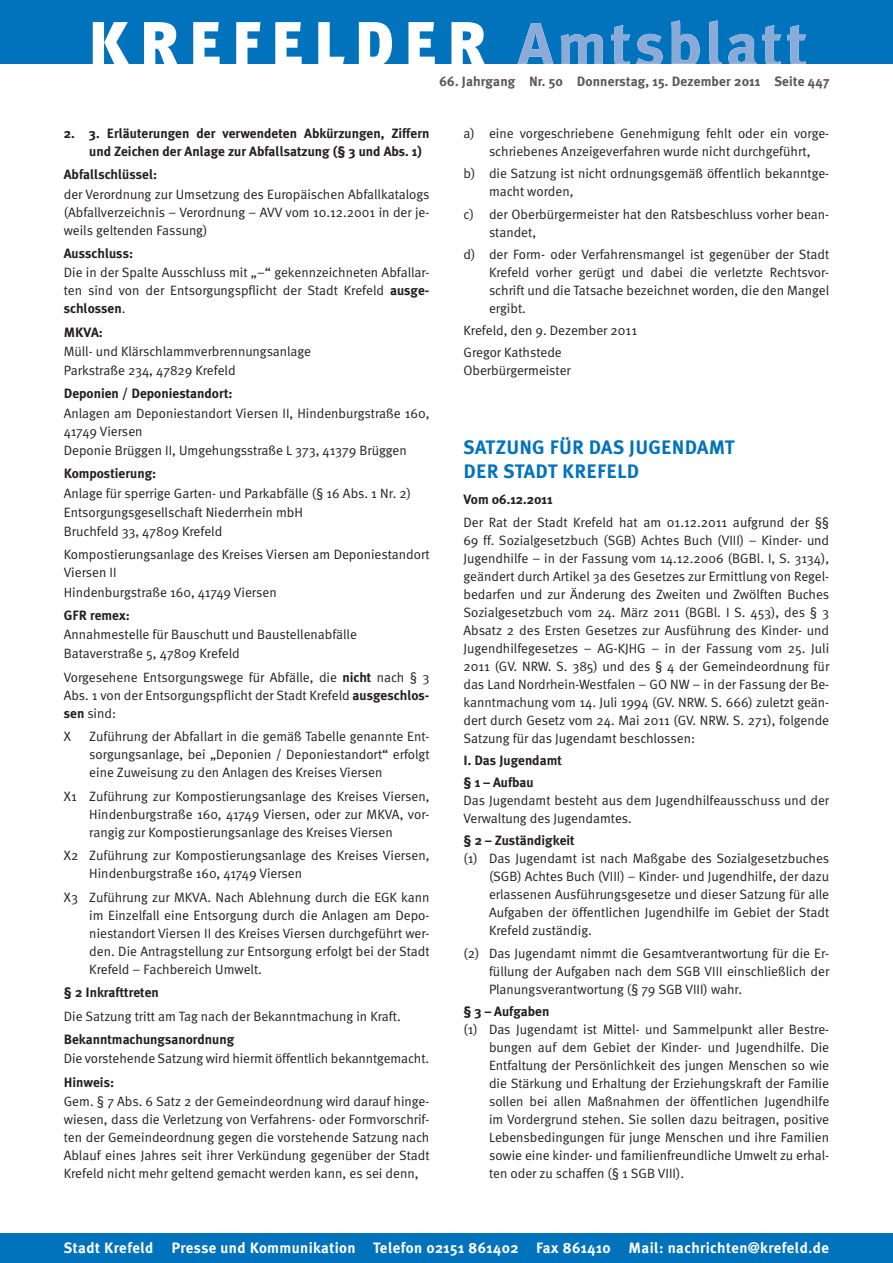
<style>
.page{position:relative;width:893px;height:1263px;background:#fff}
.page>*{position:absolute;margin:0;border:0;box-sizing:border-box;transform-origin:0 0}
.t1{font:700 19.5px/24px "Meta Plus";letter-spacing:.01em;color:#0073bc}
.t2{font:700 15px "Meta Plus";letter-spacing:.025em;color:#fff}
.t3{font:13.5px/18px "Meta Normal";color:#231f20;text-align:justify}
.t4{font:700 13.5px/22.2px "Meta Plus";color:#231f20}
.t5{font:700 13.5px "Meta Plus";letter-spacing:.01em;color:#57585a}
.s1{font-family:"Meta Plus";font-weight:700}
.s2{font-family:"Meta Normal";font-weight:400}
</style>
<div class="page">
<div style="left:0;top:0;width:893px;height:64px;background:#0073bc"></div>
<svg style="left:93px;top:22px;width:392px;height:42px"></svg>
<svg style="left:517px;top:20px;width:289px;height:44px"></svg>
<div style="left:0;top:1233px;width:893px;height:30px;background:#0073bc"></div>
<p class="t5" style="left:440px;top:76px;width:391px">66. Jahrgang Nr. 50 Donnerstag, 15. Dezember 2011 Seite 447</p>
<p class="t4" style="left:89px;top:125px;width:342px;line-height:18px;text-indent:-26px">2. 3. Erläuterungen der verwendeten Abkürzungen, Ziffern und Zeichen der Anlage zur Abfallsatzung (§ 3 und Abs. 1)</p>
<p class="t4" style="left:64px;top:164px;width:95px">Abfallschlüssel:</p>
<p class="t3" style="left:64px;top:186px;width:367px">der Verordnung zur Umsetzung des Europäischen Abfallkatalogs (Abfallverzeichnis – Verordnung – AVV vom 10.12.2001 in der je&shy;weils geltenden Fassung)</p>
<p class="t4" style="left:64px;top:243px;width:71px">Ausschluss:</p>
<p class="t3" style="left:64px;top:265px;width:367px">Die in der Spalte Ausschluss mit „–“ gekennzeichneten Abfallar&shy;ten sind von der Entsorgungspflicht der Stadt Krefeld <span class="s1">ausge-</span></p>
<p class="t4" style="left:64px;top:298px;width:63px;line-height:23.4px">schlossen<span class="s2">.<br></span>MKVA:</p>
<p class="t3" style="left:64px;top:343px;width:249px;line-height:19.2px">Müll- und Klärschlammverbrennungsanlage<br>Parkstraße 234, 47829 Krefeld</p>
<p class="t4" style="left:64px;top:384px;width:170px">Deponien / Deponiestandort:</p>
<p class="t3" style="left:64px;top:405px;width:367px;line-height:18.6px;text-align:left">Anlagen am Deponiestandort Viersen II, Hindenburgstraße 160,<br>41749 Viersen<br>Deponie Brüggen II, Umgehungsstraße L 373, 41379 Brüggen</p>
<p class="t4" style="left:64px;top:463px;width:94px">Kompostierung:</p>
<p class="t3" style="left:64px;top:484px;width:349px;line-height:19.2px;text-align:left">Anlage für sperrige Garten- und Parkabfälle (§ 16 Abs. 1 Nr. 2)<br>Entsorgungsgesellschaft Niederrhein mbH<br>Bruchfeld 33, 47809 Krefeld</p>
<p class="t3" style="left:64px;top:546px;width:367px;line-height:18.6px;text-align:left">Kompostierungsanlage des Kreises Viersen am Deponiestandort<br>Viersen II<br>Hindenburgstraße 160, 41749 Viersen</p>
<p class="t4" style="left:64px;top:605px;width:68px">GFR remex:</p>
<p class="t3" style="left:64px;top:626px;width:295px;line-height:19.2px">Annahmestelle für Bauschutt und Baustellenabfälle<br>Bataverstraße 5, 47809 Krefeld</p>
<p class="t3" style="left:64px;top:669px;width:367px">Vorgesehene Entsorgungswege für Abfälle, die <span class="s1">nicht</span> nach § 3<br>Abs. 1 von der Entsorgungspflicht der Stadt Krefeld <span class="s1">ausgeschlos&shy;sen</span> sind:</p>
<p class="t3" style="left:64px;top:729px;width:9px">X</p>
<p class="t3" style="left:89px;top:729px;width:342px">Zuführung der Abfallart in die gemäß Tabelle genannte Ent&shy;sorgungsanlage, bei „Deponien / Deponiestandort“ erfolgt eine Zuweisung zu den Anlagen des Kreises Viersen</p>
<p class="t3" style="left:89px;top:788px;width:342px;text-indent:-26px">X1 Zuführung zur Kompostierungsanlage des Kreises Viersen, Hindenburgstraße 160, 41749 Viersen, oder zur MKVA, vor&shy;rangig zur Kompostierungsanlage des Kreises Viersen</p>
<p class="t3" style="left:89px;top:847px;width:342px;text-indent:-26px">X2 Zuführung zur Kompostierungsanlage des Kreises Viersen,<br>Hindenburgstraße 160, 41749 Viersen</p>
<p class="t3" style="left:89px;top:889px;width:342px;text-indent:-26px">X3 Zuführung zur MKVA. Nach Ablehnung durch die EGK kann im Einzelfall eine Entsorgung durch die Anlagen am Depo&shy;niestandort Viersen II des Kreises Viersen durchgeführt wer&shy;den. Die Antragstellung zur Entsorgung erfolgt bei der Stadt Krefeld – Fachbereich Umwelt.</p>
<p class="t4" style="left:64px;top:982px;width:97px">§ 2 Inkrafttreten</p>
<p class="t3" style="left:64px;top:1008px;width:338px">Die Satzung tritt am Tag nach der Bekanntmachung in Kraft.</p>
<p class="t4" style="left:64px;top:1029px;width:172px">Bekanntmachungsanordnung</p>
<p class="t3" style="left:64px;top:1050px;width:367px">Die vorstehende Satzung wird hiermit öffentlich bekanntgemacht.</p>
<p class="t4" style="left:64px;top:1072px;width:52px">Hinweis:</p>
<p class="t3" style="left:64px;top:1093px;width:367px">Gem. § 7 Abs. 6 Satz 2 der Gemeindeordnung wird darauf hinge&shy;wiesen, dass die Verletzung von Verfahrens- oder Formvorschrif&shy;ten der Gemeindeordnung gegen die vorstehende Satzung nach Ablauf eines Jahres seit ihrer Verkündung gegenüber der Stadt Krefeld nicht mehr geltend gemacht werden kann, es sei denn,</p>
<p class="t3" style="left:463px;top:125px;width:367px;text-align:center">a) eine vorgeschriebene Genehmigung fehlt oder ein vorge&shy;schriebenes Anzeigeverfahren wurde nicht durchgeführt,</p>
<p class="t3" style="left:489px;top:166px;width:342px;text-indent:-26px">b) die Satzung ist nicht ordnungsgemäß öffentlich bekanntge&shy;macht worden,</p>
<p class="t3" style="left:489px;top:206px;width:342px;text-indent:-26px">c) der Oberbürgermeister hat den Ratsbeschluss vorher bean&shy;standet,</p>
<p class="t3" style="left:489px;top:246px;width:342px;text-indent:-26px">d) der Form- oder Verfahrensmangel ist gegenüber der Stadt Krefeld vorher gerügt und dabei die verletzte Rechtsvor&shy;schrift und die Tatsache bezeichnet worden, die den Mangel ergibt.</p>
<p class="t3" style="left:463px;top:320px;width:175px;line-height:22.2px">Krefeld, den 9. Dezember 2011<br>Gregor Kathstede</p>
<p class="t3" style="left:463px;top:363px;width:109px">Oberbürgermeister</p>
<h1 class="t1" style="left:463px;top:436px;width:273px">SATZUNG FÜR DAS JUGENDAMT<br>DER STADT KREFELD</h1>
<p class="t4" style="left:463px;top:489px;width:91px">Vom 06.12.2011</p>
<p class="t3" style="left:463px;top:514px;width:367px">Der Rat der Stadt Krefeld hat am 01.12.2011 aufgrund der §§ 69 ff. Sozialgesetzbuch (SGB) Achtes Buch (VIII) – Kinder- und Jugendhilfe – in der Fassung vom 14.12.2006 (BGBl. I, S. 3134), geändert durch Artikel 3a des Gesetzes zur Ermittlung von Regel&shy;bedarfen und zur Änderung des Zweiten und Zwölften Buches Sozialgesetzbuch vom 24. März 2011 (BGBl. I S. 453), des § 3<br>Absatz 2 des Ersten Gesetzes zur Ausführung des Kinder- und Jugendhilfegesetzes – AG-KJHG – in der Fassung vom 25. Juli 2011 (GV. NRW. S. 385) und des § 4 der Gemeindeordnung für das Land Nordrhein-Westfalen – GO NW – in der Fassung der Be&shy;kanntmachung vom 14. Juli 1994 (GV. NRW. S. 666) zuletzt geän&shy;dert durch Gesetz vom 24. Mai 2011 (GV. NRW. S. 271), folgende Satzung für das Jugendamt beschlossen:</p>
<p class="t4" style="left:463px;top:750px;width:100px">I. Das Jugendamt § 1 – Aufbau</p>
<p class="t3" style="left:463px;top:792px;width:367px">Das Jugendamt besteht aus dem Jugendhilfeausschuss und der<br>Verwaltung des Jugendamtes.</p>
<p class="t4" style="left:463px;top:830px;width:113px">§ 2 – Zuständigkeit</p>
<p class="t3" style="left:489px;top:851px;width:342px;text-indent:-26px">(1) Das Jugendamt ist nach Maßgabe des Sozialgesetzbuches (SGB) Achtes Buch (VIII) – Kinder- und Jugendhilfe, der dazu erlassenen Ausführungsgesetze und dieser Satzung für alle Aufgaben der öffentlichen Jugendhilfe im Gebiet der Stadt Krefeld zuständig.</p>
<p class="t3" style="left:489px;top:945px;width:342px;text-indent:-26px">(2) Das Jugendamt nimmt die Gesamtverantwortung für die Er&shy;füllung der Aufgaben nach dem SGB VIII einschließlich der Planungsverantwortung (§ 79 SGB VIII) wahr.</p>
<p class="t4" style="left:463px;top:1001px;width:87px">§ 3 – Aufgaben</p>
<p class="t3" style="left:489px;top:1021px;width:342px;text-indent:-26px">(1) Das Jugendamt ist Mittel- und Sammelpunkt aller Bestre&shy;bungen auf dem Gebiet der Kinder- und Jugendhilfe. Die Entfaltung der Persönlichkeit des jungen Menschen so wie die Stärkung und Erhaltung der Erziehungskraft der Familie sollen bei allen Maßnahmen der öffentlichen Jugendhilfe im Vordergrund stehen. Sie sollen dazu beitragen, positive Lebensbedingungen für junge Menschen und ihre Familien sowie eine kinder- und familienfreundliche Umwelt zu erhal&shy;ten oder zu schaffen (§ 1 SGB VIII).</p>
<p class="t2" style="left:64px;top:1242px;width:767px">Stadt Krefeld Presse und Kommunikation Telefon 02151 861402 Fax 861410 Mail: nachrichten@krefeld.de</p>
</div>
